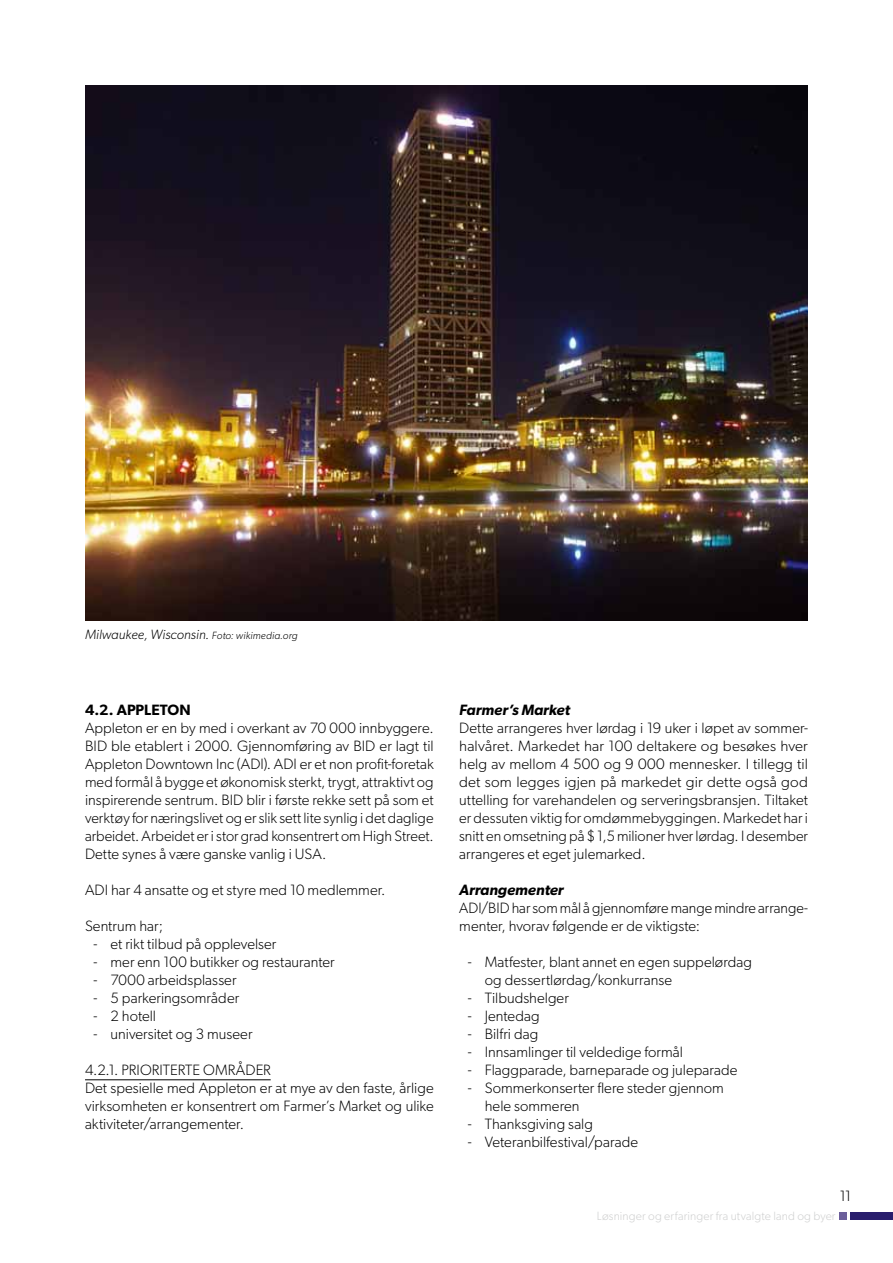
<style>
.page{position:relative;width:893px;height:1263px;background:#fff}
.page>*{position:absolute;margin:0;border:0;box-sizing:border-box;transform-origin:0 0}
.t1{font:300 15px/18px "Gibson";letter-spacing:.005em;color:#000}
.t2{font:italic 600 15px "Gibson";color:#000}
.t3{font:600 15px "Gibson";color:#000}
.t4{font:italic 300 13.5px "Gibson";letter-spacing:.005em;color:#000}
.t5{font:300 12px "Gibson";letter-spacing:.015em;color:#cfd0d0}
.s1{font-size:10.5px}
</style>
<div class="page">
<img style="left:85px;top:85px;width:723px;height:535px">
<div style="left:850px;top:1212px;width:43px;height:7px;background:#291e6d"></div>
<div style="left:840px;top:1212px;width:7px;height:7px;background:#6c5f9b"></div>
<hr style="left:85px;top:1079px;width:186px;height:1px;background:#000">
<p class="t4" style="left:85px;top:626px;width:214px">Milwaukee, Wisconsin. <span class="s1">Foto: wikimedia.org</span></p>
<p class="t3" style="left:85px;top:701px;width:77px">4.2. APPLETON</p>
<p class="t1" style="left:85px;top:719px;width:350px;text-align:justify">Appleton er en by med i overkant av 70 000 innbyggere.<br>BID ble etablert i 2000. Gjennomføring av BID er lagt til Appleton Downtown Inc (ADI). ADI er et non profit-foretak med formål å bygge et økonomisk sterkt, trygt, attraktivt og inspirerende sentrum. BID blir i første rekke sett på som et verktøy for næringslivet og er slik sett lite synlig i det daglige arbeidet. Arbeidet er i stor grad konsentrert om High Street.<br>Dette synes å være ganske vanlig i USA.</p>
<p class="t1" style="left:85px;top:881px;width:302px">ADI har 4 ansatte og et styre med 10 medlemmer.</p>
<p class="t1" style="left:85px;top:917px;width:79px">Sentrum har;</p>
<p class="t1" style="left:94px;top:935px;width:184px">- et rikt tilbud på opplevelser</p>
<p class="t1" style="left:94px;top:953px;width:243px">- mer enn 100 butikker og restauranter</p>
<p class="t1" style="left:94px;top:971px;width:144px">- 7000 arbeidsplasser</p>
<p class="t1" style="left:94px;top:989px;width:147px">- 5 parkeringsområder</p>
<p class="t1" style="left:94px;top:1007px;width:64px">- 2 hotell</p>
<p class="t1" style="left:94px;top:1025px;width:160px">- universitet og 3 museer</p>
<p class="t1" style="left:85px;top:1061px;width:350px">4.2.1. PRIORiTERTE OMRÅDER<br>Det spesielle med Appleton er at mye av den faste, årlige virksomheten er konsentrert om Farmer’s Market og ulike aktiviteter/arrangementer.</p>
<p class="t2" style="left:459px;top:701px;width:112px">Farmer’s Market</p>
<p class="t1" style="left:459px;top:719px;width:350px;text-align:justify">Dette arrangeres hver lørdag i 19 uker i løpet av sommer&shy;halvåret. Markedet har 100 deltakere og besøkes hver helg av mellom 4 500 og 9 000 mennesker. I tillegg til det som legges igjen på markedet gir dette også god uttelling for varehandelen og serveringsbransjen. Tiltaket er dessuten viktig for omdømmebyggingen. Markedet har i snitt en omsetning på $ 1,5 milioner hver lørdag. I desember arrangeres et eget julemarked.</p>
<p class="t2" style="left:459px;top:881px;width:106px">Arrangementer</p>
<p class="t1" style="left:459px;top:899px;width:350px">ADI/BID har som mål å gjennomføre mange mindre arrange&shy;menter, hvorav følgende er de viktigste:</p>
<p class="t1" style="left:485px;top:953px;width:269px;text-indent:-17px">- Matfester, blant annet en egen suppelørdag og dessertlørdag/konkurranse</p>
<p class="t1" style="left:468px;top:989px;width:103px">- Tilbudshelger</p>
<p class="t1" style="left:468px;top:1007px;width:73px">- Jentedag</p>
<p class="t1" style="left:468px;top:1025px;width:72px">- Bilfri dag</p>
<p class="t1" style="left:468px;top:1043px;width:217px">- Innsamlinger til veldedige formål</p>
<p class="t1" style="left:468px;top:1061px;width:271px">- Flaggparade, barneparade og juleparade</p>
<p class="t1" style="left:485px;top:1079px;width:241px;text-indent:-17px">- Sommerkonserter flere steder gjennom hele sommeren</p>
<p class="t1" style="left:468px;top:1115px;width:127px">- Thanksgiving salg</p>
<p class="t1" style="left:468px;top:1133px;width:172px">- Veteranbilfestival/parade</p>
<p class="t1" style="left:840px;top:1187px;width:13px">11</p>
<p class="t5" style="left:597px;top:1209px;width:240px">Løsninger og erfaringer fra utvalgte land og byer</p>
</div>
